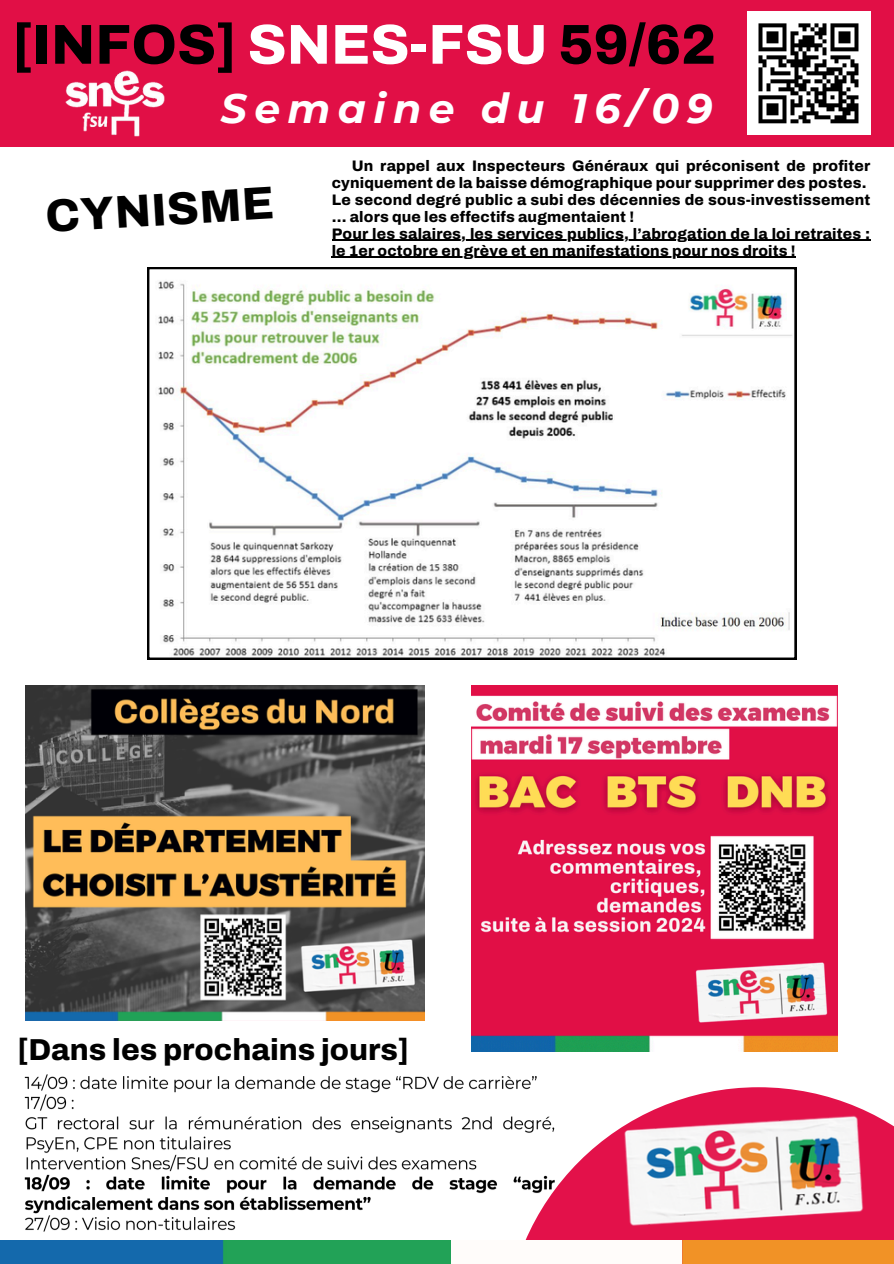
<style>
.page{position:relative;width:894px;height:1264px;background:#fff}
.page>*{position:absolute;margin:0;border:0;box-sizing:border-box;transform-origin:0 0}
.t1{font:800 56.25px "Archivo";color:#000}
.t2{font:800 46.05px "Archivo";color:#000}
.t3{font:italic 700 40.95px "Montserrat";letter-spacing:.18em;color:#fff}
.t4{font:800 30.3px "Archivo";color:#000}
.t5{font:800 15.3px/16.8px "Archivo";letter-spacing:.01em;color:#000;text-align:right}
.s1{color:#fff}
</style>
<div class="page">
<svg style="left:525px;top:1087px;width:368px;height:153px;fill:#e3114a"></svg>
<img style="left:619px;top:1111px;width:251px;height:125px">
<div style="left:1px;top:0;width:892px;height:146px;background:#e10f46"></div>
<div style="left:746px;top:11px;width:124px;height:124px;background:#fff"></div>
<svg style="left:758px;top:23px;width:100px;height:100px"></svg>
<svg style="left:830px;top:119px;width:28px;height:4px"></svg>
<img style="left:42px;top:54px;width:146px;height:93px">
<img style="left:1px;top:1240px;width:892px;height:23px">
<div style="left:451px;top:1240px;width:231px;height:23px;background:#fffcfa"></div>
<img style="left:25px;top:685px;width:399px;height:335px">
<svg style="left:147px;top:267px;width:649px;height:392px"></svg>
<img style="left:471px;top:685px;width:366px;height:366px">
<img style="left:24px;top:1074px;width:533px;height:160px">
<hr style="left:331px;top:240px;width:539px;height:1px;background:#000">
<hr style="left:331px;top:257px;width:464px;height:1px;background:#000">
<p class="t1" style="left:12px;top:14px;width:705px">[INFOS] <span class="s1">SNES-FSU</span> 59/62</p>
<p class="t3" style="left:221px;top:84px;width:493px">Semaine du 16/09</p>
<p class="t5" style="left:331px;top:158px;width:540px">Un rappel aux Inspecteurs Généraux qui préconisent de profiter cyniquement de la baisse démographique pour supprimer des postes.</p>
<p class="t5" style="left:331px;top:191px;width:540px;text-align:left">Le second degré public a subi des décennies de sous-investissement ... alors que les effectifs augmentaient !</p>
<h4 class="t5" style="left:331px;top:225px;width:540px">Pour les salaires, les services publics, l’abrogation de la loi retraites :</h4>
<p class="t5" style="left:331px;top:242px;width:465px">le 1er octobre en grève et en manifestations pour nos droits !</p>
<p class="t2" style="left:44px;top:191px;width:230px;rotate:-3deg">CYNISME</p>
<p class="t4" style="left:17px;top:1033px;width:393px">[Dans les prochains jours]</p>
</div>
